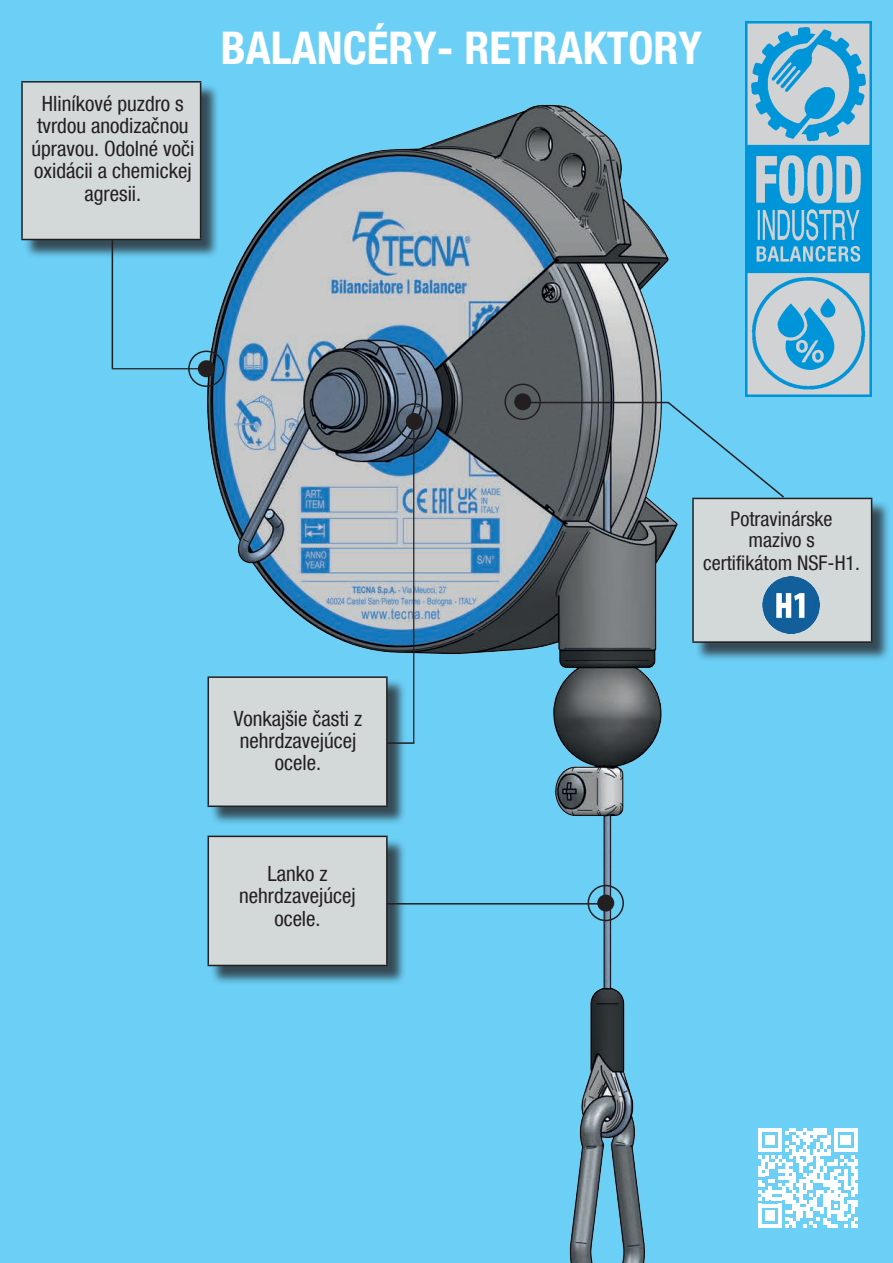
<style>
.page{position:relative;width:893px;height:1263px;background:#6bcff6}
.page>*{position:absolute;margin:0;border:0;box-sizing:border-box;transform-origin:0 0}
.t1{font:700 condensed 45px "Helvetica Neue LT Com";color:#fff}
.t2{font:condensed 21px/22.5px "Helvetica Neue LT Com";color:#231f20;text-align:center}
.t3{font:condensed 20.25px/21.9px "Helvetica Neue LT Com";color:#231f20;text-align:center}
</style>
<div class="page">
<img style="left:159px;top:81px;width:519px;height:1182px">
<img style="left:746px;top:21px;width:126px;height:375px">
<div style="left:514px;top:393px;width:17px;height:17px;background:#231f20;border-radius:50%"></div>
<div style="left:504px;top:384px;width:37px;height:36px;border:2px solid #231f20;border-radius:50%"></div>
<hr style="left:523px;top:402px;width:145px;height:1px;background:#231f20">
<div style="left:695px;top:500px;width:196px;height:161px;background:#231f20;opacity:.75"></div>
<div style="left:693px;top:498px;width:179px;height:144px;background:#d3d8d8"></div>
<hr style="left:692px;top:498px;width:180px;height:1px;background:#231f20">
<hr style="left:871px;top:499px;width:1px;height:142px;background:#231f20">
<hr style="left:692px;top:641px;width:180px;height:2px;background:#231f20">
<hr style="left:692px;top:499px;width:2px;height:142px;background:#1c2229">
<svg style="left:666px;top:400px;width:120px;height:99px"></svg>
<div style="left:198px;top:360px;width:17px;height:17px;background:#231f20;border-radius:50%"></div>
<div style="left:188px;top:351px;width:37px;height:36px;border:2px solid #231f20;border-radius:50%"></div>
<div style="left:597px;top:894px;width:17px;height:17px;background:#231f20;border-radius:50%"></div>
<div style="left:587px;top:885px;width:37px;height:36px;border:2px solid #231f20;border-radius:50%"></div>
<hr style="left:384px;top:903px;width:222px;height:1px;background:#231f20">
<div style="left:210px;top:838px;width:196px;height:147px;background:#231f20;opacity:.75"></div>
<div style="left:208px;top:836px;width:179px;height:129px;background:#d3d8d8"></div>
<hr style="left:207px;top:836px;width:181px;height:1px;background:#231f20">
<hr style="left:386px;top:837px;width:2px;height:128px;background:#231f20">
<hr style="left:207px;top:965px;width:181px;height:1px;background:#231f20">
<hr style="left:207px;top:837px;width:2px;height:128px;background:#1c2229">
<img style="left:762px;top:576px;width:58px;height:57px">
<div style="left:406px;top:413px;width:17px;height:17px;background:#231f20;border-radius:50%"></div>
<div style="left:396px;top:403px;width:37px;height:37px;border:2px solid #231f20;border-radius:50%"></div>
<hr style="left:413px;top:421px;width:1px;height:322px;background:#231f20">
<hr style="left:384px;top:742px;width:30px;height:2px;background:#231f20">
<hr style="left:112px;top:368px;width:93px;height:1px;background:#231f20">
<hr style="left:112px;top:224px;width:1px;height:144px;background:#231f20">
<div style="left:24px;top:83px;width:196px;height:176px;background:#231f20;opacity:.75"></div>
<div style="left:22px;top:82px;width:179px;height:157px;background:#d3d8d8"></div>
<hr style="left:21px;top:81px;width:180px;height:2px;background:#231f20">
<hr style="left:200px;top:83px;width:1px;height:156px;background:#231f20">
<hr style="left:21px;top:239px;width:180px;height:1px;background:#231f20">
<hr style="left:21px;top:83px;width:2px;height:156px;background:#1c2229">
<div style="left:210px;top:679px;width:196px;height:146px;background:#231f20;opacity:.75"></div>
<div style="left:208px;top:677px;width:179px;height:129px;background:#d3d8d8"></div>
<hr style="left:207px;top:676px;width:181px;height:2px;background:#231f20">
<hr style="left:386px;top:678px;width:2px;height:127px;background:#231f20">
<hr style="left:207px;top:805px;width:181px;height:2px;background:#231f20">
<hr style="left:207px;top:678px;width:2px;height:127px;background:#1c2229">
<svg style="left:758px;top:1128px;width:100px;height:100px"></svg>
<p class="t2" style="left:32px;top:92px;width:164px">Hliníkové puzdro s tvrdou anodizačnou úpravou. Odolné voči oxidácii a chemickej agresii.</p>
<h1 class="t1" style="left:221px;top:21px;width:482px">BALANCÉRY- RETRAKTORY</h1>
<p class="t2" style="left:234px;top:707px;width:130px">Vonkajšie časti z nehrdzavejúcej ocele.</p>
<p class="t2" style="left:239px;top:862px;width:118px">Lanko z nehrdzavejúcej ocele.</p>
<p class="t3" style="left:703px;top:507px;width:159px">Potravinárske mazivo s certifikátom NSF-H1.</p>
</div>
